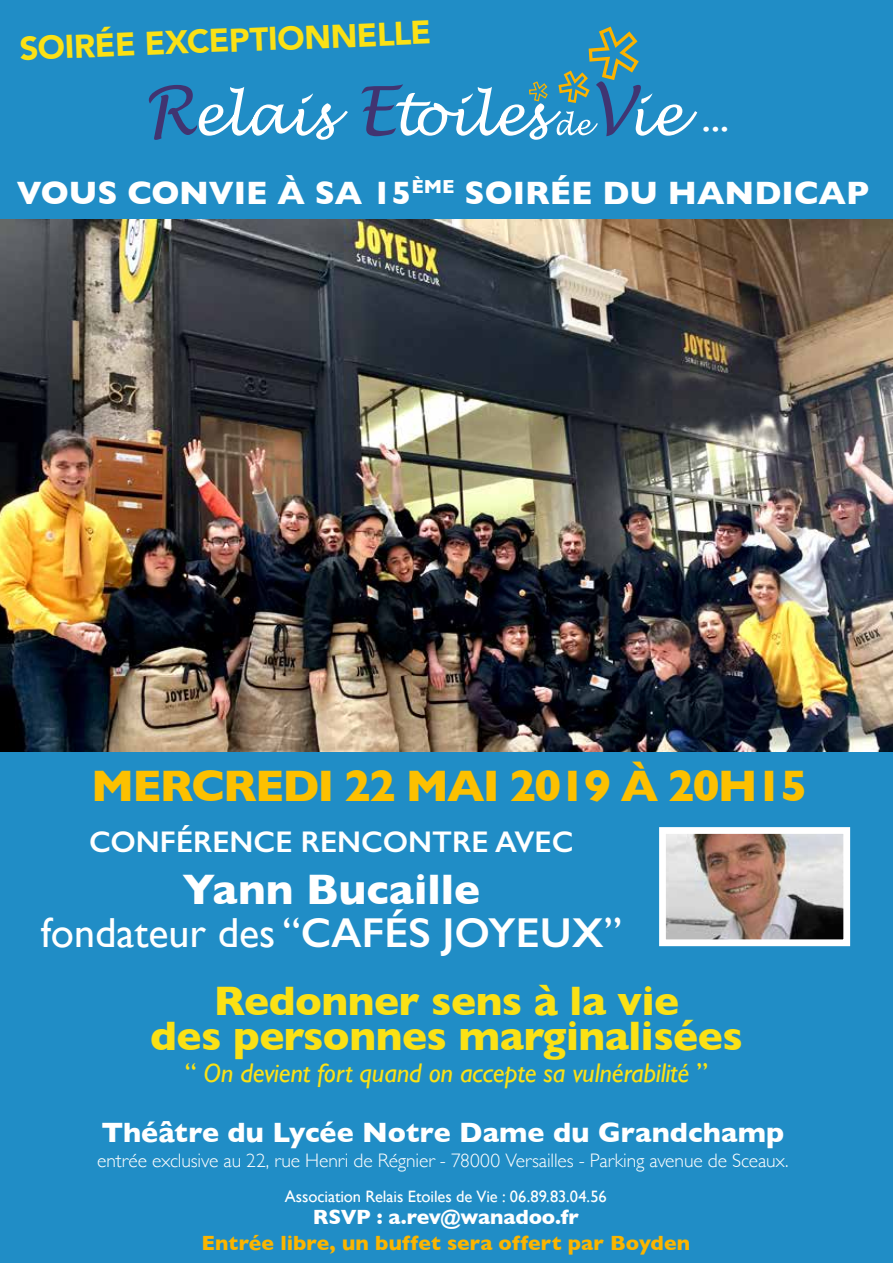
<style>
.page{position:relative;width:893px;height:1263px;background:#fff}
.page>*{position:absolute;margin:0;border:0;box-sizing:border-box;transform-origin:0 0}
.t1{font:italic 46.5px "Gill Sans";color:#fff}
.t2{font:700 45px "Gill Sans";letter-spacing:-.04em;color:#fcc000}
.t3{font:700 43.5px "Gill Sans";color:#fff}
.t4{font:700 42px/68.6px "Gill Sans";letter-spacing:-.01em;color:#fbe115}
.t5{font:700 33px "Gill Sans";color:#fff}
.t6{font:900 32.85px "Avenir";color:#fbe115}
.t7{font:600 30px "Gill Sans";color:#fff}
.t8{font:700 28.5px "Gill Sans";letter-spacing:.005em;color:#fff}
.t9{font:italic 27px "Gill Sans";letter-spacing:-.01em;color:#fbe115}
.t10{font:700 21px "Gill Sans";letter-spacing:.005em;color:#fbb500}
.t11{font:700 21px "Gill Sans";letter-spacing:-.01em;color:#fff}
.t12{font:300 19.5px "Gill Sans";letter-spacing:-.005em;color:#fff}
.t13{font:16.5px "Gill Sans";letter-spacing:-.005em;color:#fff}
.s1{font-weight:400;color:#fff}
.s2{font-weight:600;color:#fff}
.s3{font-style:normal}
</style>
<div class="page">
<div style="left:0;top:732px;width:893px;height:531px;background:#208dc6"></div>
<div style="left:0;top:0;width:893px;height:307px;background:#208dc6"></div>
<img style="left:0;top:220px;width:893px;height:532px">
<svg style="left:361px;top:26px;width:336px;height:114px"></svg>
<svg style="left:149px;top:85px;width:199px;height:55px"></svg>
<img style="left:667px;top:835px;width:175px;height:103px">
<div style="left:659px;top:827px;width:191px;height:119px;border:7px solid #fff"></div>
<h3 class="t6" style="left:19px;top:19px;width:413px;rotate:-2deg">SOIRÉE EXCEPTIONNELLE</h3>
<h1 class="t1" style="left:703px;top:89px;width:29px">...</h1>
<h3 class="t5" style="left:17px;top:167px;width:854px">VOUS CONVIE À SA 15<sup>ÈME</sup> SOIRÉE DU HANDICAP</h3>
<h2 class="t2" style="left:91px;top:750px;width:718px">MERCREDI 22 MAI 2019 À 20H15</h2>
<h3 class="t7" style="left:89px;top:824px;width:486px">CONFÉRENCE RENCONTRE AVEC</h3>
<h3 class="t3" style="left:182px;top:855px;width:299px">Yann Bucaille</h3>
<h3 class="t4" style="left:214px;top:897px;width:467px;text-indent:-173px"><span class="s1">fondateur des “</span><span class="s2">CAFÉS JOYEUX</span><span class="s1">”<br></span>Redonner sens à la vie</h3>
<h3 class="t4" style="left:150px;top:1000px;width:594px">des personnes marginalisées</h3>
<h3 class="t9" style="left:185px;top:1058px;width:524px"><span class="s3">“</span> On devient fort quand on accepte sa vulnérabilité <span class="s3">”</span></h3>
<h3 class="t8" style="left:101px;top:1110px;width:684px">Théâtre du Lycée Notre Dame du Grandchamp</h3>
<p class="t12" style="left:97px;top:1146px;width:693px">entrée exclusive au 22, rue Henri de Régnier - 78000 Versailles - Parking avenue de Sceaux.</p>
<p class="t13" style="left:285px;top:1187px;width:324px">Association Relais Etoiles de Vie : 06.89.83.04.56</p>
<p class="t11" style="left:313px;top:1200px;width:267px">RSVP : a.rev@wanadoo.fr</p>
<p class="t10" style="left:201px;top:1226px;width:490px">Entrée libre, un buffet sera offert par Boyden</p>
</div>
